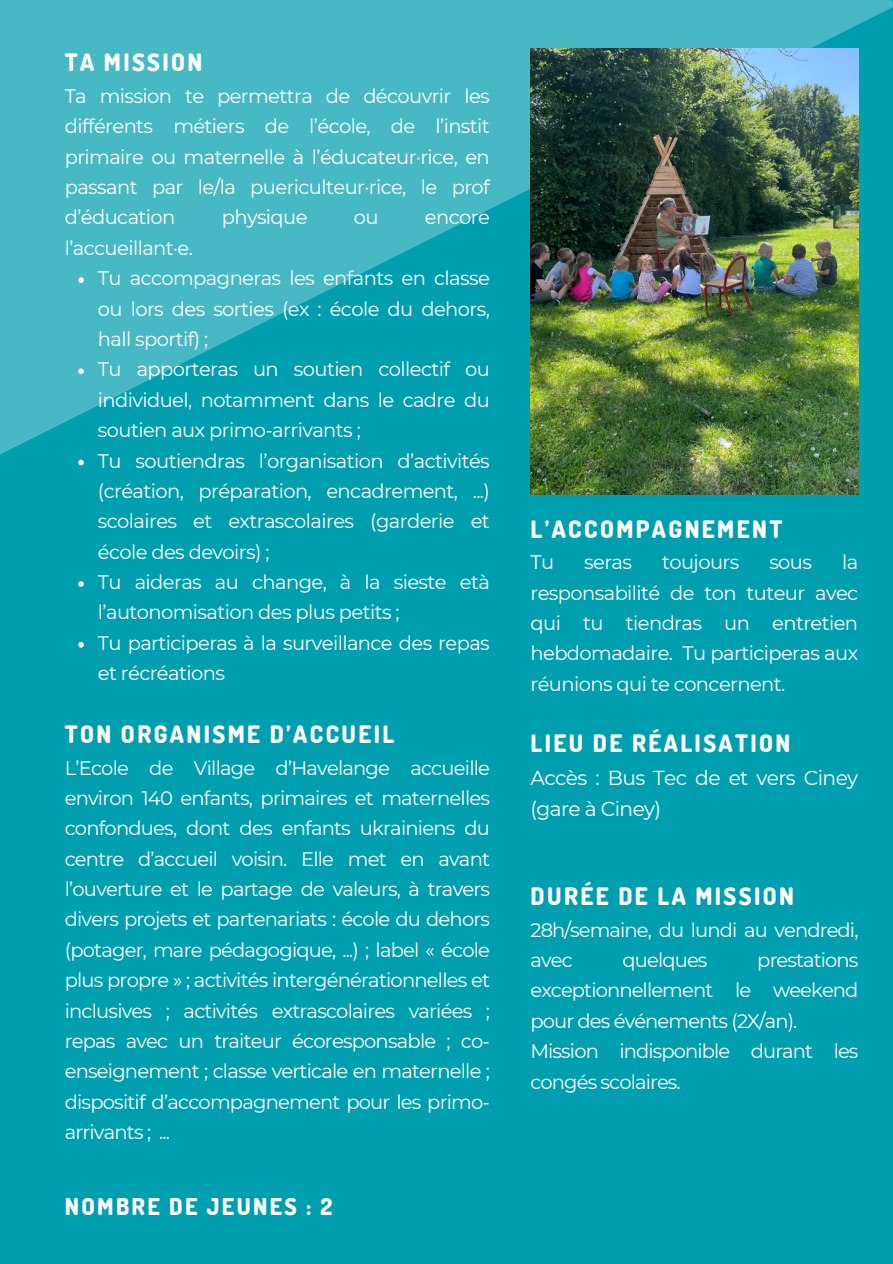
<style>
.page{position:relative;width:893px;height:1264px;background:#fff}
.page>*{position:absolute;margin:0;border:0;box-sizing:border-box;transform-origin:0 0}
.t1{font:800 24px "Dosis";letter-spacing:.1em;color:#fff}
.t2{font:800 23.1px "Dosis";letter-spacing:.1em;color:#fff}
.t3{font:20.25px/31.5px "Montserrat";letter-spacing:-.03em;color:#fff}
.t4{font:19.5px/30.3px "Montserrat";letter-spacing:-.03em;color:#fff;text-align:justify}
</style>
<div class="page">
<div style="left:0;top:0;width:892px;height:1263px;background:#009fb0"></div>
<svg style="left:0;top:0;width:892px;height:454px;fill:#47b9c5"></svg>
<img style="left:530px;top:49px;width:328px;height:445px">
<svg style="left:78px;top:277px;width:6px;height:6px"></svg>
<svg style="left:78px;top:368px;width:6px;height:6px"></svg>
<svg style="left:78px;top:459px;width:6px;height:6px"></svg>
<svg style="left:78px;top:581px;width:6px;height:6px"></svg>
<svg style="left:78px;top:642px;width:6px;height:5px"></svg>
<p class="t1" style="left:65px;top:47px;width:139px">TA MISSION</p>
<p class="t4" style="left:65px;top:81px;width:426px">Ta mission te permettra de découvrir les différents métiers de l’école, de l’instit primaire ou maternelle à l’éducateur·rice, en passant par le/la puericulteur·rice, le prof d’éducation</p>
<p class="t4" style="left:222px;top:202px;width:87px">physique</p>
<p class="t4" style="left:354px;top:202px;width:26px">ou</p>
<p class="t4" style="left:425px;top:202px;width:66px">encore</p>
<p class="t4" style="left:98px;top:233px;width:393px;text-align:left;text-indent:-33px">l’accueillant·e.<br>Tu accompagneras les enfants en classe ou lors des sorties (ex : école du dehors, hall sportif) ;<br>Tu apporteras un soutien collectif ou individuel, notamment dans le cadre du soutien aux primo-arrivants ;<br>Tu soutiendras l’organisation d’activités (création, préparation, encadrement, ...) scolaires et extrascolaires (garderie et école des devoirs) ;<br>Tu aideras au change, à la sieste età l’autonomisation des plus petits ;<br>Tu participeras à la surveillance des repas et récréations</p>
<p class="t1" style="left:65px;top:718px;width:331px">TON ORGANISME D’ACCUEIL</p>
<p class="t4" style="left:65px;top:752px;width:427px">L’Ecole de Village d’Havelange accueille environ 140 enfants, primaires et maternelles confondues, dont des enfants ukrainiens du centre d’accueil voisin. Elle met en avant l’ouverture et le partage de valeurs, à travers divers projets et partenariats : école du dehors (potager, mare pédagogique, ...) ; label « école plus propre » ; activités intergénérationnelles et inclusives ; activités extrascolaires variées ; repas avec un traiteur écoresponsable ; co&shy;enseignement ; classe verticale en maternelle ; dispositif d’accompagnement pour les primo&shy;arrivants ; ...</p>
<h1 class="t2" style="left:65px;top:1191px;width:269px">NOMBRE DE JEUNES : 2</h1>
<p class="t1" style="left:530px;top:513px;width:253px">L’ACCOMPAGNEMENT</p>
<p class="t4" style="left:530px;top:547px;width:25px">Tu</p>
<p class="t4" style="left:584px;top:547px;width:49px">seras</p>
<p class="t4" style="left:662px;top:547px;width:79px">toujours</p>
<p class="t4" style="left:769px;top:547px;width:44px">sous</p>
<p class="t4" style="left:530px;top:547px;width:329px;text-indent:311px">la responsabilité de ton tuteur avec qui tu tiendras un entretien hebdomadaire. Tu participeras aux réunions qui te concernent.</p>
<p class="t1" style="left:530px;top:727px;width:261px">LIEU DE RÉALISATION</p>
<p class="t3" style="left:530px;top:761px;width:329px">Accès : Bus Tec de et vers Ciney (gare à Ciney)</p>
<p class="t1" style="left:530px;top:880px;width:265px">DURÉE DE LA MISSION</p>
<p class="t4" style="left:530px;top:914px;width:329px">28h/semaine, du lundi au vendredi, avec</p>
<p class="t4" style="left:530px;top:944px;width:329px;text-align:left;text-indent:227px">prestations exceptionnellement le weekend pour des événements (2X/an).<br>Mission indisponible durant les congés scolaires.</p>
<p class="t4" style="left:622px;top:944px;width:86px">quelques</p>
</div>
